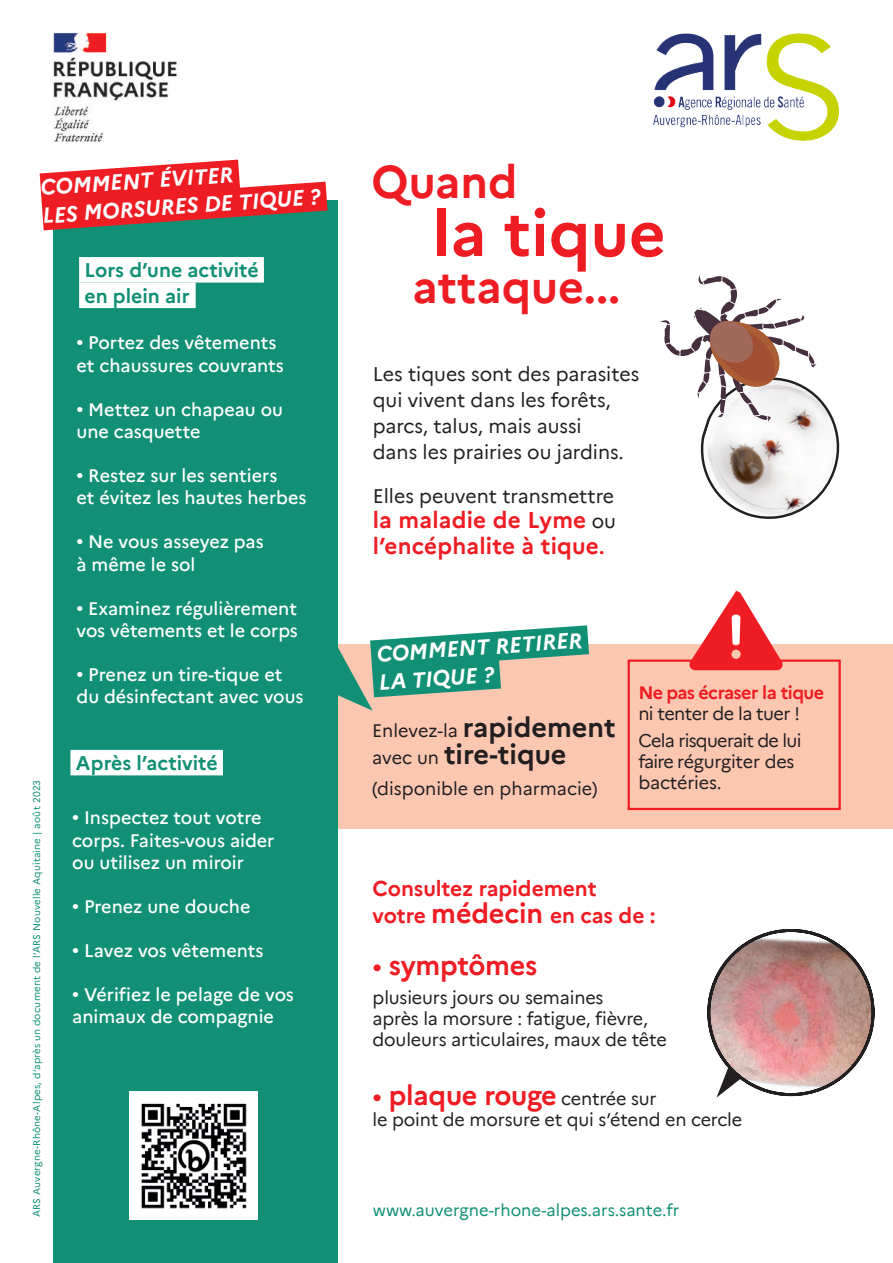
<style>
.page{position:relative;width:893px;height:1263px;background:#fff}
.page>*{position:absolute;margin:0;border:0;box-sizing:border-box;transform-origin:0 0}
.t1{font:700 63.75px "Marianne";color:#ee1d23}
.t2{font:700 44.85px "Marianne";color:#ee1d23}
.t3{font:700 27px "Marianne";letter-spacing:-.01em;color:#ee1d23}
.t4{font:700 27px "Marianne";color:#231f20}
.t5{font:700 22.5px/25.8px "Marianne";letter-spacing:.01em;color:#ee1d23}
.t6{font:italic 700 21.45px/28px "Marianne";color:#fff}
.t7{font:700 21px/27px "Marianne";letter-spacing:-.005em;color:#ee1d23}
.t8{font:19.5px/25.8px "Marianne";color:#231f20}
.t9{font:700 19.5px/25.5px "Marianne";color:#119075}
.t10{font:500 18px/22.5px "Marianne";color:#fff}
.t11{font:18px/21px "Marianne";letter-spacing:-.01em;color:#231f20}
.t12{font:18px/27.2px "Marianne";letter-spacing:-.04em;color:#231f20}
.t13{font:700 18px "Marianne";letter-spacing:-.03em;color:#ee1d23}
.t14{font:16.5px "Marianne";color:#119075}
.t15{font:9.6px "Marianne";letter-spacing:.02em;color:#119075}
.s1{font-weight:400;font-size:19.5px;color:#231f20}
.s2{font-size:19.5px}
.s3{font-weight:700;font-size:27px}
.s4{font-weight:400;font-size:18px}
.s5{font-size:27px}
.s6{font-weight:400}
.s7{font-weight:400;font-size:18px;color:#231f20}
</style>
<div class="page">
<svg style="left:707px;top:929px;width:168px;height:168px"></svg>
<div style="left:337px;top:644px;width:556px;height:185px;background:#fbc7b1"></div>
<div style="left:53px;top:201px;width:284px;height:1062px;background:#119075"></div>
<img style="left:53px;top:32px;width:124px;height:110px">
<img style="left:653px;top:33px;width:186px;height:108px">
<svg style="left:39px;top:159px;width:299px;height:88px"></svg>
<div style="left:79px;top:257px;width:185px;height:26px;background:#fff"></div>
<div style="left:79px;top:283px;width:117px;height:25px;background:#fff"></div>
<svg style="left:660px;top:275px;width:180px;height:244px"></svg>
<img style="left:130px;top:1091px;width:128px;height:128px">
<div style="left:70px;top:750px;width:153px;height:25px;background:#fff"></div>
<svg style="left:337px;top:609px;width:252px;height:105px"></svg>
<div style="left:628px;top:659px;width:213px;height:151px;border:2px solid #ee1d23"></div>
<svg style="left:689px;top:590px;width:94px;height:80px"></svg>
<p class="t6" style="left:40px;top:172px;width:195px;rotate:-4deg">COMMENT ÉVITER</p>
<h2 class="t2" style="left:372px;top:147px;width:147px">Quand</h2>
<p class="t6" style="left:42px;top:200px;width:280px;rotate:-4deg">LES MORSURES DE TIQUE ?</p>
<p class="t9" style="left:84px;top:256px;width:176px">Lors d’une activité en plein air</p>
<p class="t10" style="left:77px;top:330px;width:209px">• Portez des vêtements et chaussures couvrants</p>
<p class="t10" style="left:77px;top:397px;width:208px">• Mettez un chapeau ou une casquette</p>
<p class="t10" style="left:77px;top:463px;width:232px">• Restez sur les sentiers<br>et évitez les hautes herbes</p>
<p class="t10" style="left:77px;top:529px;width:189px">• Ne vous asseyez pas à même le sol</p>
<p class="t10" style="left:77px;top:595px;width:223px">• Examinez régulièrement vos vêtements et le corps</p>
<p class="t10" style="left:77px;top:662px;width:229px">• Prenez un tire-tique et du désinfectant avec vous</p>
<h1 class="t1" style="left:433px;top:184px;width:235px">la tique</h1>
<h2 class="t2" style="left:412px;top:252px;width:209px">attaque...</h2>
<p class="t8" style="left:373px;top:360px;width:268px">Les tiques sont des parasites qui vivent dans les forêts, parcs, talus, mais aussi<br>dans les prairies ou jardins.</p>
<p class="t8" style="left:373px;top:481px;width:243px">Elles peuvent transmettre</p>
<p class="t5" style="left:373px;top:506px;width:245px">la maladie de Lyme <span class="s1">ou </span>l’encéphalite à tique<span class="s2">.</span></p>
<p class="t6" style="left:376px;top:638px;width:207px;rotate:-4deg">COMMENT RETIRER<br>LA TIQUE ?</p>
<p class="t13" style="left:638px;top:678px;width:187px">Ne pas écraser la tique</p>
<p class="t12" style="left:638px;top:698px;width:165px">ni tenter de la tuer !<br>Cela risquerait de lui</p>
<p class="t11" style="left:638px;top:749px;width:158px">faire régurgiter des bactéries.</p>
<p class="t11" style="left:372px;top:718px;width:245px">Enlevez-la <span class="s3">rapidement</span></p>
<h3 class="t4" style="left:372px;top:733px;width:196px"><span class="s4">avec un</span> tire-tique</h3>
<p class="t11" style="left:372px;top:777px;width:227px">(disponible en pharmacie)</p>
<p class="t9" style="left:76px;top:749px;width:143px">Après l’activité</p>
<p class="t10" style="left:72px;top:805px;width:204px">• Inspectez tout votre corps. Faites-vous aider ou utilisez un miroir</p>
<p class="t10" style="left:72px;top:894px;width:180px">• Prenez une douche</p>
<p class="t10" style="left:72px;top:938px;width:193px">• Lavez vos vêtements</p>
<p class="t10" style="left:72px;top:981px;width:223px">• Vérifiez le pelage de vos animaux de compagnie</p>
<p class="t15" style="left:29px;top:1217px;width:439px;rotate:-90deg">ARS Auvergne-Rhône-Alpes, d’après un document de l’ARS Nouvelle Aquitaine | août 2023</p>
<p class="t7" style="left:373px;top:873px;width:284px">Consultez rapidement<br>votre <span class="s5">médecin</span> en cas de :</p>
<h3 class="t3" style="left:373px;top:944px;width:166px"><span class="s6">•</span> symptômes</h3>
<p class="t11" style="left:373px;top:986px;width:296px">plusieurs jours ou semaines<br>après la morsure : fatigue, fièvre, douleurs articulaires, maux de tête</p>
<h3 class="t3" style="left:373px;top:1075px;width:286px"><span class="s6">•</span> plaque rouge <span class="s7">centrée sur</span></h3>
<p class="t11" style="left:373px;top:1108px;width:371px">le point de morsure et qui s’étend en cercle</p>
<p class="t14" style="left:373px;top:1198px;width:308px">www.auvergne-rhone-alpes.ars.sante.fr</p>
</div>
